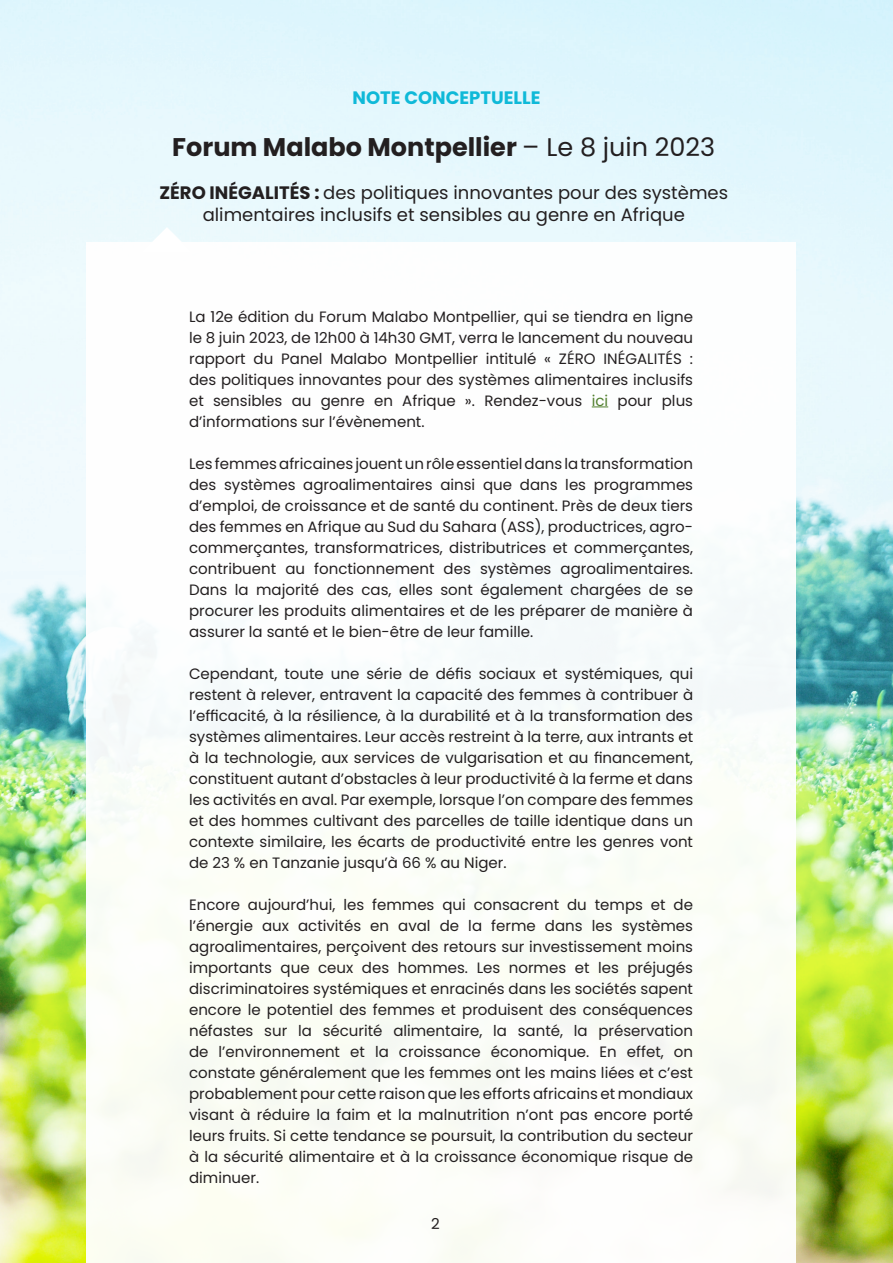
<style>
.page{position:relative;width:893px;height:1263px;background:#fff}
.page>*{position:absolute;margin:0;border:0;box-sizing:border-box;transform-origin:0 0}
.t1{font:700 25.5px "Poppins";color:#231f20}
.t2{font:18px/21.6px "Poppins";color:#231f20;text-align:center}
.t3{font:700 18px "Poppins";color:#0fb9d8}
.t4{font:15px/21px "Poppins";color:#231f20;text-align:justify}
.s1{font-weight:400}
.s2{font-weight:700}
.s3{color:#52802f}
</style>
<div class="page">
<img style="left:0;top:0;width:893px;height:1263px">
<div style="left:86px;top:242px;width:710px;height:1021px;background:#fff"></div>
<svg style="left:592px;top:407px;width:16px;height:1px"></svg>
<svg style="left:142px;top:227px;width:50px;height:15px"></svg>
<p class="t3" style="left:352px;top:87px;width:189px">NOTE CONCEPTUELLE</p>
<p class="t1" style="left:172px;top:132px;width:545px">Forum Malabo Montpellier <span class="s1">– Le 8 juin 2023</span></p>
<p class="t2" style="left:159px;top:182px;width:570px"><span class="s2">ZÉRO INÉGALITÉS :</span> des politiques innovantes pour des systèmes alimentaires inclusifs et sensibles au genre en Afrique</p>
<p class="t4" style="left:189px;top:306px;width:506px">La 12e édition du Forum Malabo Montpellier, qui se tiendra en ligne le 8 juin 2023, de 12h00 à 14h30 GMT, verra le lancement du nouveau rapport du Panel Malabo Montpellier intitulé « ZÉRO INÉGALITÉS : des politiques innovantes pour des systèmes alimentaires inclusifs et sensibles au genre en Afrique ». Rendez-vous <span class="s3">ici</span> pour plus d’informations sur l’évènement.</p>
<p class="t4" style="left:189px;top:453px;width:506px">Les femmes africaines jouent un rôle essentiel dans la transformation des systèmes agroalimentaires ainsi que dans les programmes d’emploi, de croissance et de santé du continent. Près de deux tiers des femmes en Afrique au Sud du Sahara (ASS), productrices, agro&shy;commerçantes, transformatrices, distributrices et commerçantes, contribuent au fonctionnement des systèmes agroalimentaires.<br>Dans la majorité des cas, elles sont également chargées de se procurer les produits alimentaires et de les préparer de manière à assurer la santé et le bien-être de leur famille.</p>
<p class="t4" style="left:189px;top:663px;width:506px">Cependant, toute une série de défis sociaux et systémiques, qui restent à relever, entravent la capacité des femmes à contribuer à l’efficacité, à la résilience, à la durabilité et à la transformation des systèmes alimentaires. Leur accès restreint à la terre, aux intrants et à la technologie, aux services de vulgarisation et au financement, constituent autant d’obstacles à leur productivité à la ferme et dans les activités en aval. Par exemple, lorsque l’on compare des femmes et des hommes cultivant des parcelles de taille identique dans un contexte similaire, les écarts de productivité entre les genres vont de 23 % en Tanzanie jusqu’à 66 % au Niger.</p>
<p class="t4" style="left:189px;top:894px;width:506px">Encore aujourd’hui, les femmes qui consacrent du temps et de l’énergie aux activités en aval de la ferme dans les systèmes agroalimentaires, perçoivent des retours sur investissement moins importants que ceux des hommes. Les normes et les préjugés discriminatoires systémiques et enracinés dans les sociétés sapent encore le potentiel des femmes et produisent des conséquences néfastes sur la sécurité alimentaire, la santé, la préservation de l’environnement et la croissance économique. En effet, on constate généralement que les femmes ont les mains liées et c’est probablement pour cette raison que les efforts africains et mondiaux visant à réduire la faim et la malnutrition n’ont pas encore porté leurs fruits. Si cette tendance se poursuit, la contribution du secteur à la sécurité alimentaire et à la croissance économique risque de diminuer.</p>
<p class="t4" style="left:431px;top:1214px;width:10px">2</p>
</div>
